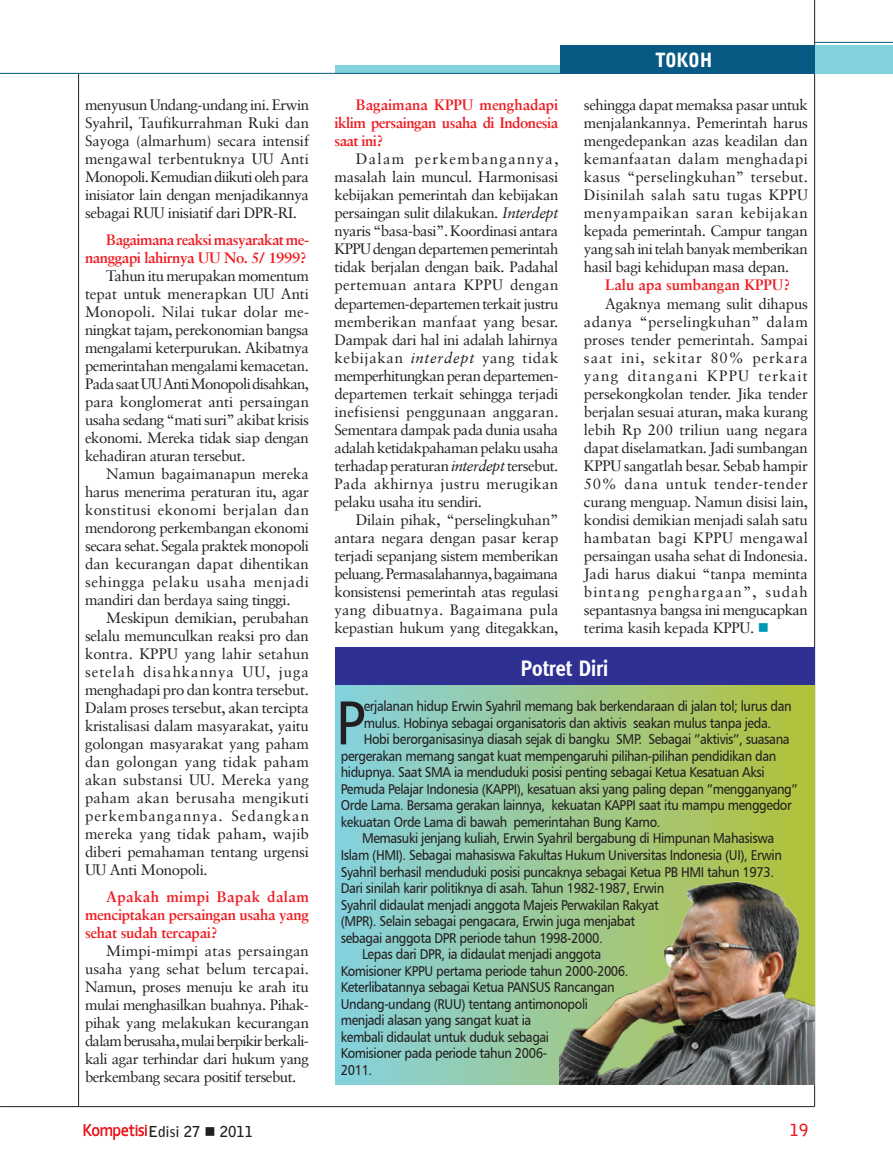
<style>
.page{position:relative;width:893px;height:1170px;background:#fff}
.page>*{position:absolute;margin:0;border:0;box-sizing:border-box;transform-origin:0 0}
.t1{font:61.8px "Humanist 777 BT Roman B";color:#231f20;scale:.9 1}
.t2{font:700 22.5px "Meta";color:#fff;scale:.9 1}
.t3{font:900 19.5px "Bell Gothic Std";letter-spacing:-.025em;color:#fff;scale:.9 1}
.t4{font:700 16.5px "Bell Gothic Std";color:#ee1d23}
.t5{font:15px/18px "Sabon";letter-spacing:-.03em;color:#231f20;text-align:justify}
.t6{font:700 15px/18px "Sabon";letter-spacing:-.03em;color:#ee1d23;text-align:justify}
.t7{font:700 15px "Sabon";color:#ee1d23}
.t8{font:700 15px "Bell Gothic Std";color:#231f20}
.t9{font:14.25px "Humanist 777 BT Roman B";letter-spacing:-.03em;color:#231f20;scale:.9 1}
.s1{font-style:italic}
.s2{color:#0098b0}
</style>
<div class="page">
<svg style="left:84px;top:1124px;width:63px;height:15px"></svg>
<hr style="left:0;top:1106px;width:815px;height:1px;background:#231f20">
<hr style="left:78px;top:74px;width:1px;height:1032px;background:#231f20">
<hr style="left:814px;top:0;width:1px;height:1106px;background:#231f20">
<div style="left:335px;top:647px;width:479px;height:437px;background:linear-gradient(to right,#86d1e1,#b4c13a)"></div>
<div style="left:335px;top:647px;width:480px;height:38px;background:#2e3092"></div>
<div style="left:808px;top:45px;width:85px;height:28px;background:#82d2de"></div>
<div style="left:560px;top:45px;width:255px;height:28px;background:#065a83"></div>
<div style="left:335px;top:65px;width:225px;height:9px;background:#82d2de"></div>
<hr style="left:0;top:73px;width:815px;height:1px;background:#065a83">
<hr style="left:815px;top:42px;width:78px;height:1px;background:#065a83">
<img style="left:559px;top:872px;width:255px;height:212px">
<p class="t5" style="left:85px;top:96px;width:225px">menyusun Undang-undang ini. Erwin Syahril, Taufikurrahman Ruki dan Sayoga (almarhum) secara intensif mengawal terbentuknya UU Anti Monopoli. Kemudian diikuti oleh para inisiator lain dengan menjadikannya sebagai RUU inisiatif dari DPR-RI.</p>
<p class="t6" style="left:85px;top:231px;width:225px;text-align:right">Bagaimana reaksi masyarakat me&shy;nanggapi lahirnya UU No. 5/ 1999?</p>
<p class="t5" style="left:85px;top:267px;width:226px;text-indent:21px">Tahun itu merupakan momentum tepat untuk menerapkan UU Anti Monopoli. Nilai tukar dolar me&shy;ningkat tajam, perekonomian bangsa mengalami keterpurukan. Akibatnya pemerintahan mengalami kemacetan.<br>Pada saat UU Anti Monopoli disahkan, para konglomerat anti persaingan usaha sedang “mati suri” akibat krisis ekonomi. Mereka tidak siap dengan kehadiran aturan tersebut.</p>
<p class="t5" style="left:85px;top:465px;width:225px;text-indent:21px">Namun bagaimanapun mereka harus menerima peraturan itu, agar konstitusi ekonomi berjalan dan mendorong perkembangan ekonomi secara sehat. Segala praktek monopoli dan kecurangan dapat dihentikan sehingga pelaku usaha menjadi mandiri dan berdaya saing tinggi.</p>
<p class="t5" style="left:85px;top:609px;width:226px;text-indent:21px">Meskipun demikian, perubahan selalu memunculkan reaksi pro dan kontra. KPPU yang lahir setahun setelah disahkannya UU, juga menghadapi pro dan kontra tersebut.<br>Dalam proses tersebut, akan tercipta kristalisasi dalam masyarakat, yaitu golongan masyarakat yang paham dan golongan yang tidak paham akan substansi UU. Mereka yang paham akan berusaha mengikuti perkembangannya. Sedangkan mereka yang tidak paham, wajib diberi pemahaman tentang urgensi UU Anti Monopoli.</p>
<p class="t6" style="left:85px;top:887px;width:225px;text-indent:21px">Apakah mimpi Bapak dalam menciptakan persaingan usaha yang sehat sudah tercapai?</p>
<p class="t5" style="left:85px;top:941px;width:225px;text-indent:21px">Mimpi-mimpi atas persaingan usaha yang sehat belum tercapai.<br>Namun, proses menuju ke arah itu mulai menghasilkan buahnya. Pihak&shy;pihak yang melakukan kecurangan dalam berusaha, mulai berpikir berkali&shy;kali agar terhindar dari hukum yang berkembang secara positif tersebut.</p>
<h3 class="t3" style="left:655px;top:48px;width:65px">TOKOH</h3>
<p class="t6" style="left:334px;top:96px;width:225px;text-indent:21px">Bagaimana KPPU menghadapi iklim persaingan usaha di Indonesia saat ini?</p>
<p class="t5" style="left:334px;top:150px;width:226px;text-indent:21px">Dalam perkembangannya, masalah lain muncul. Harmonisasi kebijakan pemerintah dan kebijakan persaingan sulit dilakukan. <span class="s1">Interdept </span>nyaris “basa-basi”. Koordinasi antara KPPU dengan departemen pemerintah tidak berjalan dengan baik. Padahal pertemuan antara KPPU dengan departemen-departemen terkait justru memberikan manfaat yang besar.<br>Dampak dari hal ini adalah lahirnya kebijakan <span class="s1">interdept</span> yang tidak memperhitungkan peran departemen&shy;departemen terkait sehingga terjadi inefisiensi penggunaan anggaran.<br>Sementara dampak pada dunia usaha adalah ketidakpahaman pelaku usaha terhadap peraturan <span class="s1">interdept</span> tersebut.<br>Pada akhirnya justru merugikan pelaku usaha itu sendiri.</p>
<p class="t5" style="left:334px;top:510px;width:226px;text-indent:21px">Dilain pihak, “perselingkuhan” antara negara dengan pasar kerap terjadi sepanjang sistem memberikan peluang. Permasalahannya, bagaimana konsistensi pemerintah atas regulasi yang dibuatnya. Bagaimana pula kepastian hukum yang ditegakkan,</p>
<p class="t5" style="left:584px;top:96px;width:225px">sehingga dapat memaksa pasar untuk menjalankannya. Pemerintah harus mengedepankan azas keadilan dan kemanfaatan dalam menghadapi kasus “perselingkuhan” tersebut.<br>Disinilah salah satu tugas KPPU menyampaikan saran kebijakan kepada pemerintah. Campur tangan yang sah ini telah banyak memberikan hasil bagi kehidupan masa depan.</p>
<p class="t7" style="left:605px;top:276px;width:187px">Lalu apa sumbangan KPPU?</p>
<p class="t5" style="left:584px;top:294px;width:226px;text-indent:21px">Agaknya memang sulit dihapus adanya “perselingkuhan” dalam proses tender pemerintah. Sampai saat ini, sekitar 80% perkara yang ditangani KPPU terkait persekongkolan tender. Jika tender berjalan sesuai aturan, maka kurang lebih Rp 200 triliun uang negara dapat diselamatkan. Jadi sumbangan KPPU sangatlah besar. Sebab hampir 50% dana untuk tender-tender curang menguap. Namun disisi lain, kondisi demikian menjadi salah satu hambatan bagi KPPU mengawal persaingan usaha sehat di Indonesia.<br>Jadi harus diakui “tanpa meminta bintang penghargaan”, sudah sepantasnya bangsa ini mengucapkan terima kasih kepada KPPU. <span class="s2">■</span></p>
<h2 class="t2" style="left:521px;top:655px;width:99px">Potret Diri</h2>
<h1 class="t1" style="left:336px;top:684px;width:34px">P</h1>
<p class="t9" style="left:364px;top:697px;width:477px">erjalanan hidup Erwin Syahril memang bak berkendaraan di jalan tol; lurus dan</p>
<p class="t9" style="left:364px;top:714px;width:454px">mulus. Hobinya sebagai organisatoris dan aktivis seakan mulus tanpa jeda.</p>
<p class="t9" style="left:364px;top:730px;width:475px">Hobi berorganisasinya diasah sejak di bangku SMP. Sebagai ”aktivis”, suasana</p>
<p class="t9" style="left:341px;top:747px;width:485px">pergerakan memang sangat kuat mempengaruhi pilihan-pilihan pendidikan dan</p>
<p class="t9" style="left:341px;top:763px;width:472px">hidupnya. Saat SMA ia menduduki posisi penting sebagai Ketua Kesatuan Aksi</p>
<p class="t9" style="left:341px;top:780px;width:509px">Pemuda Pelajar Indonesia (KAPPI), kesatuan aksi yang paling depan ”mengganyang”</p>
<p class="t9" style="left:341px;top:796px;width:503px">Orde Lama. Bersama gerakan lainnya, kekuatan KAPPI saat itu mampu menggedor</p>
<p class="t9" style="left:341px;top:813px;width:357px">kekuatan Orde Lama di bawah pemerintahan Bung Karno.</p>
<p class="t9" style="left:362px;top:829px;width:459px">Memasuki jenjang kuliah, Erwin Syahril bergabung di Himpunan Mahasiswa</p>
<p class="t9" style="left:341px;top:846px;width:492px">Islam (HMI). Sebagai mahasiswa Fakultas Hukum Universitas Indonesia (UI), Erwin</p>
<p class="t9" style="left:341px;top:862px;width:483px">Syahril berhasil menduduki posisi puncaknya sebagai Ketua PB HMI tahun 1973.</p>
<p class="t9" style="left:341px;top:879px;width:361px">Dari sinilah karir politiknya di asah. Tahun 1982-1987, Erwin</p>
<p class="t9" style="left:341px;top:895px;width:355px">Syahril didaulat menjadi anggota Majeis Perwakilan Rakyat</p>
<p class="t9" style="left:341px;top:912px;width:329px">(MPR). Selain sebagai pengacara, Erwin juga menjabat</p>
<p class="t9" style="left:341px;top:928px;width:293px">sebagai anggota DPR periode tahun 1998-2000.</p>
<p class="t9" style="left:362px;top:945px;width:267px">Lepas dari DPR, ia didaulat menjadi anggota</p>
<p class="t9" style="left:341px;top:961px;width:321px">Komisioner KPPU pertama periode tahun 2000-2006.</p>
<p class="t9" style="left:341px;top:978px;width:306px">Keterlibatannya sebagai Ketua PANSUS Rancangan</p>
<p class="t9" style="left:341px;top:994px;width:276px">Undang-undang (RUU) tentang antimonopoli</p>
<p class="t9" style="left:341px;top:1011px;width:213px">menjadi alasan yang sangat kuat ia</p>
<p class="t9" style="left:341px;top:1027px;width:233px">kembali didaulat untuk duduk sebagai</p>
<p class="t9" style="left:341px;top:1044px;width:231px">Komisioner pada periode tahun 2006-</p>
<p class="t9" style="left:341px;top:1060px;width:37px">2011.</p>
<p class="t8" style="left:148px;top:1122px;width:107px">Edisi 27 ■ 2011</p>
<p class="t4" style="left:790px;top:1120px;width:20px">19</p>
</div>
